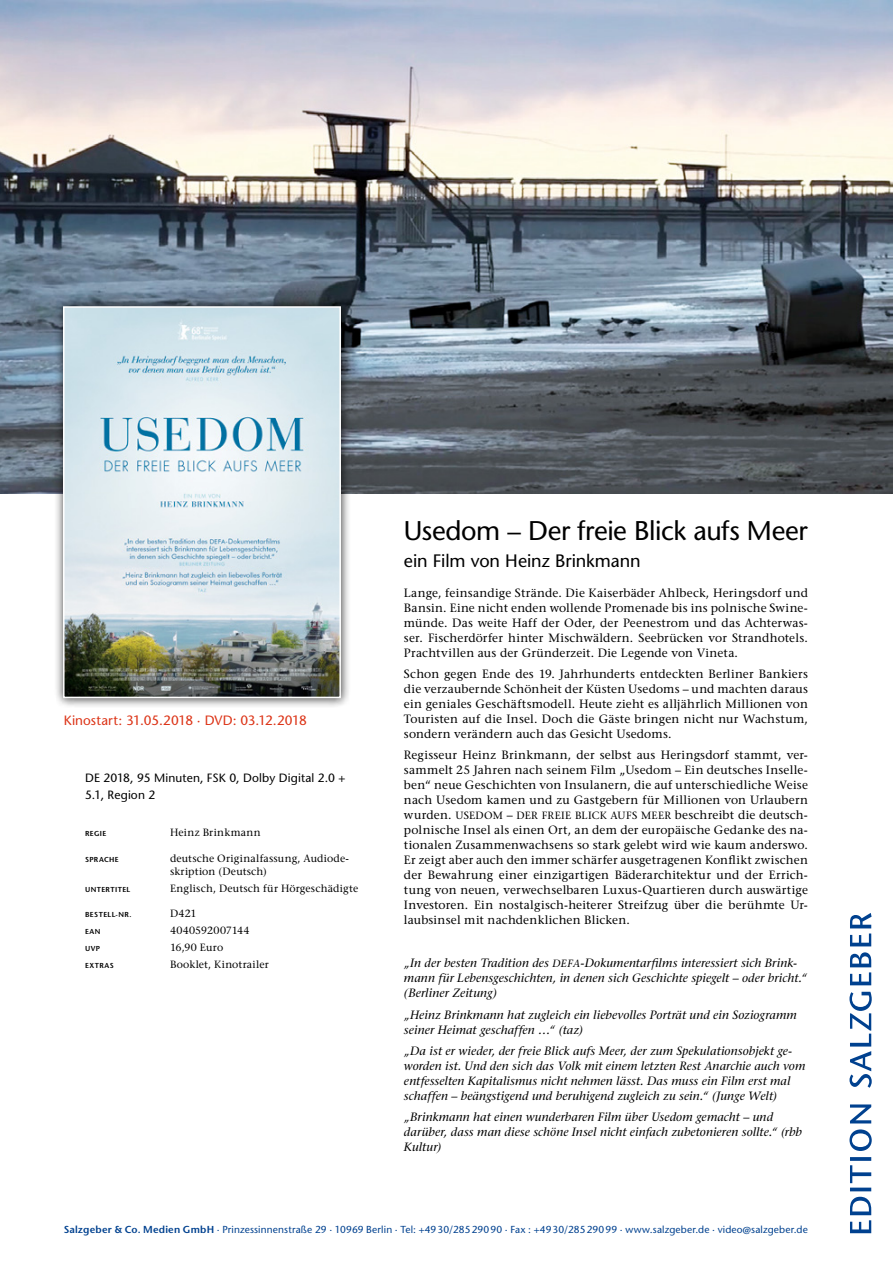
<style>
.page{position:relative;width:893px;height:1263px;background:#fff}
.page>*{position:absolute;margin:0;border:0;box-sizing:border-box;transform-origin:0 0}
.t1{font:27px "Stone Sans";letter-spacing:-.015em;color:#000}
.t2{font:18px "Stone Sans";letter-spacing:-.005em;color:#000}
.t3{font:13.5px "Stone Sans";color:#dc3417}
.t4{font:500 12px/15px "Stone Serif Std";letter-spacing:.015em;color:#000;text-align:justify}
.t5{font:italic 500 12px/15px "Stone Serif Std";letter-spacing:.01em;color:#000}
.t6{font:12px/17px "Stone Sans";letter-spacing:.01em;color:#000}
.t7{font:500 10.5px/12.8px "Stone Serif Std";letter-spacing:.02em;color:#000}
.t8{font:10.2px "Stone Sans";letter-spacing:.015em;color:#00418f}
.t9{font:600 7.2px "Stone Sans";letter-spacing:.055em;color:#000}
.s1{font-size:10.5px}
.s2{font-weight:600}
</style>
<div class="page">
<img style="left:0;top:0;width:893px;height:493px">
<div style="left:53px;top:296px;width:298px;height:412px;background:#000;opacity:.75"></div>
<img style="left:66px;top:309px;width:272px;height:386px">
<div style="left:63px;top:306px;width:278px;height:392px;border:2px solid #fff"></div>
<svg style="left:849px;top:913px;width:23px;height:320px"></svg>
<p class="t3" style="left:64px;top:712px;width:245px">Kinostart: 31.05.2018 · DVD: 03.12.2018</p>
<p class="t6" style="left:85px;top:770px;width:262px">DE 2018, 95 Minuten, FSK 0, Dolby Digital 2.0 +<br>5.1, Region 2</p>
<p class="t9" style="left:85px;top:829px;width:23px">REGIE</p>
<p class="t7" style="left:170px;top:826px;width:92px">Heinz Brinkmann</p>
<p class="t9" style="left:85px;top:855px;width:35px">SPRACHE</p>
<p class="t7" style="left:170px;top:852px;width:180px">deutsche Originalfassung, Audiode&shy;skription (Deutsch)</p>
<p class="t9" style="left:85px;top:885px;width:47px">UNTERTITEL</p>
<p class="t7" style="left:170px;top:882px;width:190px">Englisch, Deutsch für Hörgeschädigte</p>
<p class="t9" style="left:85px;top:910px;width:48px">BESTELL-NR.</p>
<p class="t7" style="left:170px;top:907px;width:28px">D421</p>
<p class="t9" style="left:85px;top:927px;width:17px">EAN</p>
<p class="t7" style="left:170px;top:924px;width:81px">4040592007144</p>
<p class="t9" style="left:85px;top:944px;width:17px">UVP</p>
<p class="t7" style="left:170px;top:941px;width:55px">16,90 Euro</p>
<p class="t9" style="left:85px;top:961px;width:30px">EXTRAS</p>
<p class="t7" style="left:170px;top:958px;width:100px">Booklet, Kinotrailer</p>
<h1 class="t1" style="left:404px;top:514px;width:405px">Usedom – Der freie Blick aufs Meer</h1>
<h2 class="t2" style="left:404px;top:549px;width:238px">ein Film von Heinz Brinkmann</h2>
<p class="t4" style="left:404px;top:585px;width:405px">Lange, feinsandige Strände. Die Kaiserbäder Ahlbeck, Heringsdorf und Bansin. Eine nicht enden wollende Promenade bis ins polnische Swine&shy;münde. Das weite Haff der Oder, der Peenestrom und das Achterwas&shy;ser. Fischerdörfer hinter Mischwäldern. Seebrücken vor Strandhotels.<br>Prachtvillen aus der Gründerzeit. Die Legende von Vineta.</p>
<p class="t4" style="left:404px;top:666px;width:405px">Schon gegen Ende des 19. Jahrhunderts entdeckten Berliner Bankiers die verzaubernde Schönheit der Küsten Usedoms – und machten daraus ein geniales Geschäftsmodell. Heute zieht es alljährlich Millionen von Touristen auf die Insel. Doch die Gäste bringen nicht nur Wachstum, sondern verändern auch das Gesicht Usedoms.</p>
<p class="t4" style="left:404px;top:748px;width:405px">Regisseur Heinz Brinkmann, der selbst aus Heringsdorf stammt, ver&shy;sammelt 25 Jahren nach seinem Film „Usedom – Ein deutsches Inselle&shy;ben“ neue Geschichten von Insulanern, die auf unterschiedliche Weise nach Usedom kamen und zu Gastgebern für Millionen von Urlaubern wurden. <span class="s1">USEDOM</span> – <span class="s1">DER FREIE BLICK AUFS MEER</span> beschreibt die deutsch&shy;polnische Insel als einen Ort, an dem der europäische Gedanke des na&shy;tionalen Zusammenwachsens so stark gelebt wird wie kaum anderswo.<br>Er zeigt aber auch den immer schärfer ausgetragenen Konflikt zwischen der Bewahrung einer einzigartigen Bäderarchitektur und der Errich&shy;tung von neuen, verwechselbaren Luxus-Quartieren durch auswärtige Investoren. Ein nostalgisch-heiterer Streifzug über die berühmte Ur&shy;laubsinsel mit nachdenklichen Blicken.</p>
<p class="t5" style="left:404px;top:956px;width:405px">„In der besten Tradition des <span class="s1">DEFA</span>-Dokumentarfilms interessiert sich Brink&shy;mann für Lebensgeschichten, in denen sich Geschichte spiegelt – oder bricht.“ (Berliner Zeitung)</p>
<p class="t5" style="left:404px;top:1007px;width:394px">„Heinz Brinkmann hat zugleich ein liebevolles Porträt und ein Soziogramm seiner Heimat geschaffen …“ (taz)</p>
<p class="t5" style="left:404px;top:1043px;width:403px">„Da ist er wieder, der freie Blick aufs Meer, der zum Spekulationsobjekt ge&shy;worden ist. Und den sich das Volk mit einem letzten Rest Anarchie auch vom entfesselten Kapitalismus nicht nehmen lässt. Das muss ein Film erst mal schaffen – beängstigend und beruhigend zugleich zu sein.“ (Junge Welt)</p>
<p class="t5" style="left:404px;top:1110px;width:400px">„Brinkmann hat einen wunderbaren Film über Usedom gemacht – und darüber, dass man diese schöne Insel nicht einfach zubetonieren sollte.“ (rbb<br>Kultur)</p>
<p class="t8" style="left:64px;top:1223px;width:746px"><span class="s2">Salzgeber &amp; Co. Medien GmbH</span> · Prinzessinnenstraße 29 · 10969 Berlin · Tel: +4930/28529090 · Fax : +4930/28529099 · www.salzgeber.de · video@salzgeber.de</p>
</div>
